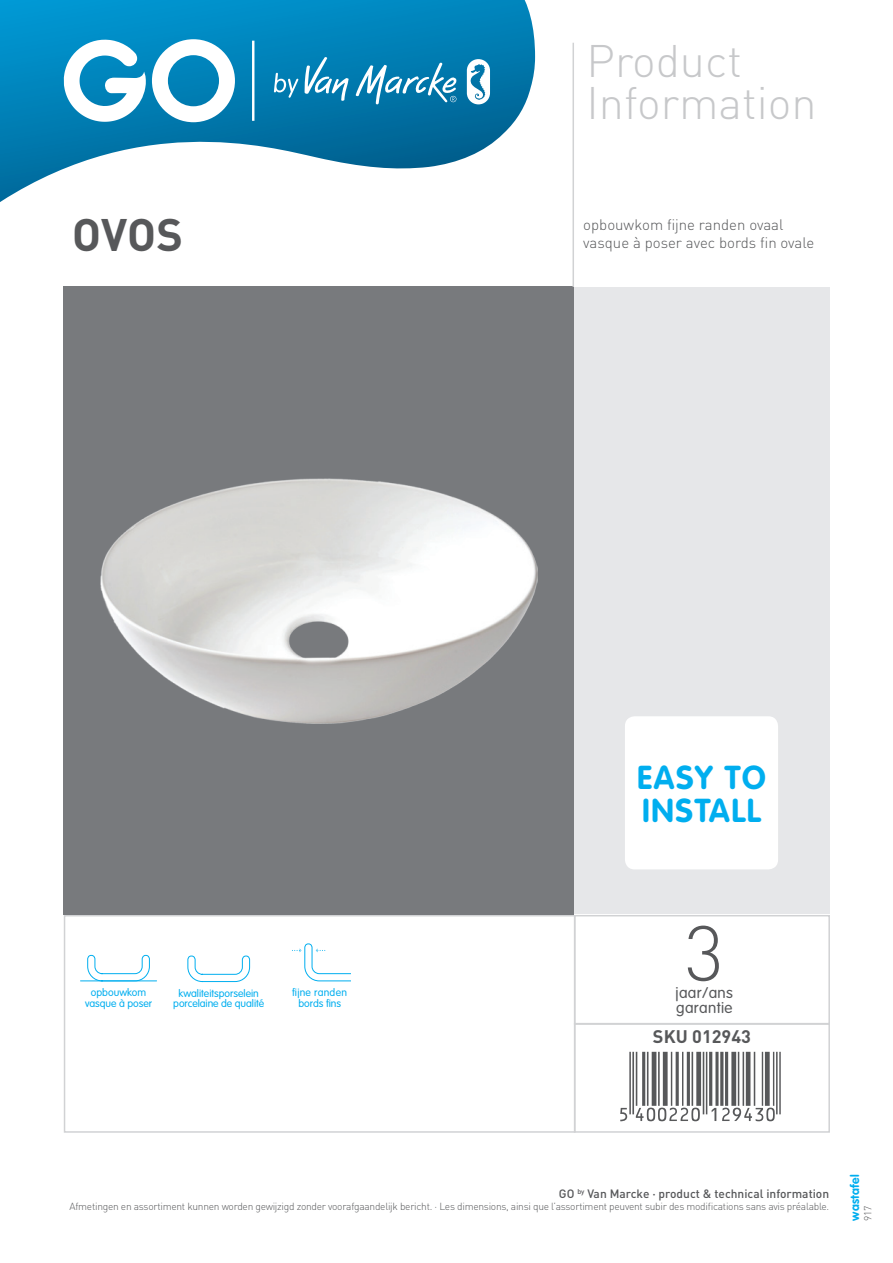
<style>
.page{position:relative;width:893px;height:1263px;background:#fff}
.page>*{position:absolute;margin:0;border:0;box-sizing:border-box;transform-origin:0 0}
.t1{font:90px "EANA";color:#57585a}
.t2{font:300 76.65px "DINOT";color:#57585a}
.t3{font:300 45px "DINOT";color:#c7c8ca}
.t4{font:700 45px "DINOT";color:#57585a}
.t5{font:700 32.7px/32.7px "VAG Rounded Std";letter-spacing:.05em;color:#00aeef}
.t6{font:700 18px "DINOT";color:#57585a}
.t7{font:300 15.3px "VAG Rounded Std";letter-spacing:.025em;color:#57585a}
.t8{font:300 15px "DINOT";color:#57585a}
.t9{font:500 12px "DINOT";color:#57585a}
.t10{font:700 12px "VAG Rounded Std";letter-spacing:.025em;color:#00aeef}
.t11{font:300 10.5px/10.2px "VAG Rounded Std";color:#00aeef;text-align:center}
.t12{font:300 10.5px/10.2px "VAG Rounded Std";letter-spacing:.025em;color:#00aeef;text-align:center}
.t13{font:300 10.2px "DINOT";letter-spacing:-.025em;color:#57585a}
</style>
<div class="page">
<div style="left:64px;top:915px;width:512px;height:218px;border:2px solid #d1d2d4"></div>
<div style="left:574px;top:915px;width:256px;height:109px;border:2px solid #d1d2d4"></div>
<svg style="left:0;top:0;width:535px;height:202px"></svg>
<svg style="left:274px;top:73px;width:24px;height:25px"></svg>
<svg style="left:467px;top:59px;width:23px;height:45px"></svg>
<svg style="left:304px;top:57px;width:45px;height:45px"></svg>
<svg style="left:355px;top:62px;width:102px;height:43px"></svg>
<svg style="left:152px;top:39px;width:83px;height:83px"></svg>
<svg style="left:63px;top:36px;width:83px;height:86px"></svg>
<hr style="left:252px;top:41px;width:2px;height:80px;background:#fff">
<div style="left:64px;top:287px;width:510px;height:628px;background:#787a7d"></div>
<div style="left:574px;top:287px;width:255px;height:627px;background:#e6e7e9"></div>
<hr style="left:572px;top:43px;width:2px;height:244px;background:#d1d2d4">
<div style="left:574px;top:1023px;width:256px;height:110px;border:2px solid #d1d2d4"></div>
<svg style="left:187px;top:955px;width:63px;height:27px"></svg>
<svg style="left:292px;top:943px;width:59px;height:38px"></svg>
<svg style="left:87px;top:955px;width:63px;height:25px"></svg>
<hr style="left:80px;top:980px;width:77px;height:1px;background:#00aeef">
<img style="left:101px;top:478px;width:436px;height:246px">
<div style="left:625px;top:716px;width:153px;height:153px;background:#fff;border-radius:10px"></div>
<p class="t4" style="left:72px;top:204px;width:113px">OVOS</p>
<p class="t3" style="left:587px;top:30px;width:157px">Product</p>
<p class="t3" style="left:587px;top:72px;width:232px">Information</p>
<p class="t8" style="left:583px;top:214px;width:202px">opbouwkom fijne randen ovaal</p>
<p class="t8" style="left:583px;top:232px;width:232px">vasque à poser avec bords fin ovale</p>
<p class="t5" style="left:637px;top:762px;width:130px">EASY TO<br>INSTALL</p>
<p class="t11" style="left:85px;top:988px;width:68px">opbouwkom vasque à poser</p>
<p class="t11" style="left:173px;top:989px;width:92px">kwaliteitsporselein porcelaine de qualité</p>
<p class="t12" style="left:292px;top:988px;width:56px">fijne randen bords fins</p>
<p class="t2" style="left:685px;top:901px;width:41px">3</p>
<p class="t7" style="left:675px;top:984px;width:59px">jaar/ans</p>
<p class="t7" style="left:676px;top:999px;width:58px">garantie</p>
<p class="t6" style="left:653px;top:1024px;width:99px">SKU 012943</p>
<p class="t1" style="left:623px;top:1049px;width:159px">&amp;EQQCCQ|129430]</p>
<p class="t9" style="left:559px;top:1185px;width:272px">GO <sup>by</sup> Van Marcke · product &amp; technical information</p>
<p class="t13" style="left:70px;top:1199px;width:761px">Afmetingen en assortiment kunnen worden gewijzigd zonder voorafgaandelijk bericht. · Les dimensions, ainsi que l’assortiment peuvent subir des modifications sans avis préalable.</p>
<p class="t10" style="left:848px;top:1221px;width:48px;rotate:-90deg">wastafel</p>
<p class="t13" style="left:861px;top:1221px;width:17px;rotate:-90deg">917</p>
</div>
